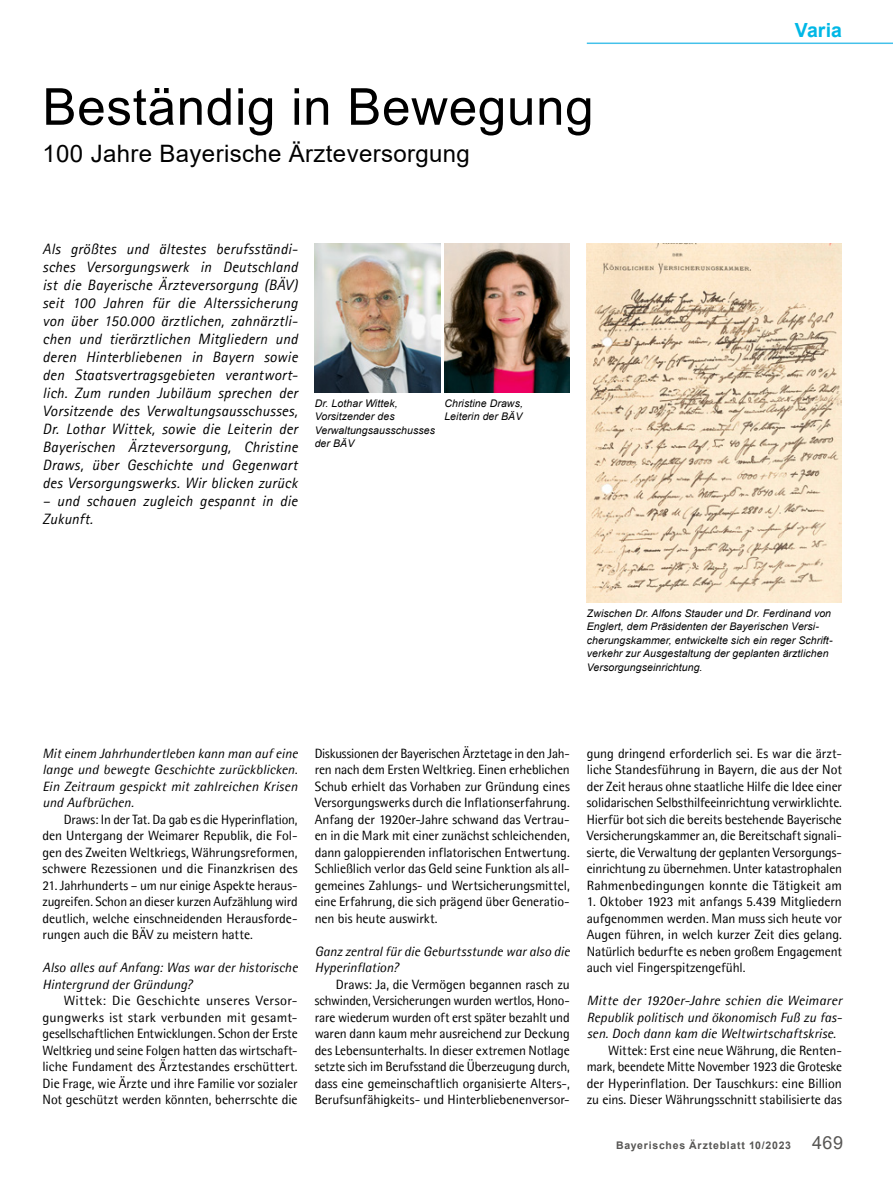
<style>
.page{position:relative;width:893px;height:1191px;background:#fff}
.page>*{position:absolute;margin:0;border:0;box-sizing:border-box;transform-origin:0 0}
.t1{font:51px "Arial";letter-spacing:.015em;color:#000}
.t2{font:24px "Arial";letter-spacing:.015em;color:#000}
.t3{font:700 19.5px "Arial";color:#00b8e6}
.t4{font:italic 15px/18px "Agfa Rotis Sans Serif";letter-spacing:.01em;color:#000;text-align:justify}
.t5{font:13.5px/16.5px "Agfa Rotis Semisans";letter-spacing:-.005em;color:#000;text-align:justify}
.t6{font:italic 13.5px/16.5px "Agfa Rotis Semisans";color:#000;text-align:justify}
.t7{font:italic 10.5px/13.5px "Arial";letter-spacing:.01em;color:#000}
.t8{font:700 10.5px "Arial";letter-spacing:.07em;color:#575654}
.s1{font-weight:400;font-size:18px}
</style>
<div class="page">
<hr style="left:587px;top:43px;width:306px;height:1px;background:#44c1ea">
<img style="left:587px;top:244px;width:255px;height:358px">
<img style="left:315px;top:244px;width:125px;height:149px">
<img style="left:444px;top:244px;width:126px;height:149px">
<h1 class="t1" style="left:43px;top:72px;width:553px">Beständig in Bewegung</h1>
<h2 class="t2" style="left:43px;top:137px;width:429px">100 Jahre Bayerische Ärzteversorgung</h2>
<p class="t4" style="left:43px;top:240px;width:257px">Als größtes und ältestes berufsständi&shy;sches Versorgungswerk in Deutschland ist die Bayerische Ärzteversorgung (BÄV) seit 100 Jahren für die Alterssicherung von über 150.000 ärztlichen, zahnärztli&shy;chen und tierärztlichen Mitgliedern und deren Hinterbliebenen in Bayern sowie den Staatsvertragsgebieten verantwort&shy;lich. Zum runden Jubiläum sprechen der Vorsitzende des Verwaltungsausschusses, Dr. Lothar Wittek, sowie die Leiterin der Bayerischen Ärzteversorgung, Christine Draws, über Geschichte und Gegenwart des Versorgungswerks. Wir blicken zurück</p>
<p class="t4" style="left:43px;top:492px;width:257px">– und schauen zugleich gespannt in die<br>Zukunft.</p>
<p class="t7" style="left:315px;top:396px;width:122px">Dr. Lothar Wittek,<br>Vorsitzender des<br>Verwaltungsausschusses der BÄV</p>
<p class="t7" style="left:444px;top:396px;width:80px">Christine Draws,<br>Leiterin der BÄV</p>
<h3 class="t3" style="left:795px;top:16px;width:49px">Varia</h3>
<p class="t7" style="left:587px;top:606px;width:247px">Zwischen Dr. Alfons Stauder und Dr. Ferdinand von Englert, dem Präsidenten der Bayerischen Versi&shy;cherungskammer, entwickelte sich ein reger Schrift&shy;verkehr zur Ausgestaltung der geplanten ärztlichen Versorgungseinrichtung.</p>
<p class="t6" style="left:43px;top:744px;width:257px">Mit einem Jahrhundertleben kann man auf eine lange und bewegte Geschichte zurückblicken.<br>Ein Zeitraum gespickt mit zahlreichen Krisen und Aufbrüchen.</p>
<p class="t5" style="left:43px;top:810px;width:257px;text-indent:21px">Draws: In der Tat. Da gab es die Hyperinflation, den Untergang der Weimarer Republik, die Fol&shy;gen des Zweiten Weltkriegs, Währungsreformen, schwere Rezessionen und die Finanzkrisen des</p>
<p class="t5" style="left:43px;top:876px;width:257px">21. Jahrhunderts – um nur einige Aspekte heraus&shy;zugreifen. Schon an dieser kurzen Aufzählung wird deutlich, welche einschneidenden Herausforde&shy;rungen auch die BÄV zu meistern hatte.</p>
<p class="t6" style="left:43px;top:959px;width:257px">Also alles auf Anfang: Was war der historische<br>Hintergrund der Gründung?</p>
<p class="t5" style="left:43px;top:992px;width:257px;text-indent:21px">Wittek: Die Geschichte unseres Versor&shy;gungwerks ist stark verbunden mit gesamt&shy;gesellschaftlichen Entwicklungen. Schon der Erste Weltkrieg und seine Folgen hatten das wirtschaft&shy;liche Fundament des Ärztestandes erschüttert.<br>Die Frage, wie Ärzte und ihre Familie vor sozialer Not geschützt werden könnten, beherrschte die</p>
<p class="t5" style="left:315px;top:744px;width:257px">Diskussionen der Bayerischen Ärztetage in den Jah&shy;ren nach dem Ersten Weltkrieg. Einen erheblichen Schub erhielt das Vorhaben zur Gründung eines Versorgungswerks durch die Inflationserfahrung.<br>Anfang der 1920er-Jahre schwand das Vertrau&shy;en in die Mark mit einer zunächst schleichenden, dann galoppierenden inflatorischen Entwertung.<br>Schließlich verlor das Geld seine Funktion als all&shy;gemeines Zahlungs- und Wertsicherungsmittel, eine Erfahrung, die sich prägend über Generatio&shy;nen bis heute auswirkt.</p>
<p class="t6" style="left:315px;top:942px;width:257px">Ganz zentral für die Geburtsstunde war also die<br>Hyperinflation?</p>
<p class="t5" style="left:315px;top:975px;width:257px;text-indent:21px">Draws: Ja, die Vermögen begannen rasch zu schwinden, Versicherungen wurden wertlos, Hono&shy;rare wiederum wurden oft erst später bezahlt und waren dann kaum mehr ausreichend zur Deckung des Lebensunterhalts. In dieser extremen Notlage setzte sich im Berufsstand die Überzeugung durch, dass eine gemeinschaftlich organisierte Alters-, Berufsunfähigkeits- und Hinterbliebenenversor-</p>
<p class="t5" style="left:587px;top:744px;width:257px">gung dringend erforderlich sei. Es war die ärzt&shy;liche Standesführung in Bayern, die aus der Not der Zeit heraus ohne staatliche Hilfe die Idee einer solidarischen Selbsthilfeeinrichtung verwirklichte.<br>Hierfür bot sich die bereits bestehende Bayerische Versicherungskammer an, die Bereitschaft signali&shy;sierte, die Verwaltung der geplanten Versorgungs&shy;einrichtung zu übernehmen. Unter katastrophalen Rahmenbedingungen konnte die Tätigkeit am</p>
<p class="t5" style="left:587px;top:893px;width:257px">1. Oktober 1923 mit anfangs 5.439 Mitgliedern aufgenommen werden. Man muss sich heute vor Augen führen, in welch kurzer Zeit dies gelang.<br>Natürlich bedurfte es neben großem Engagement auch viel Fingerspitzengefühl.</p>
<p class="t6" style="left:587px;top:992px;width:257px">Mitte der 1920er-Jahre schien die Weimarer Republik politisch und ökonomisch Fuß zu fas&shy;sen. Doch dann kam die Weltwirtschaftskrise.</p>
<p class="t5" style="left:587px;top:1041px;width:257px;text-indent:21px">Wittek: Erst eine neue Währung, die Renten&shy;mark, beendete Mitte November 1923 die Groteske der Hyperinflation. Der Tauschkurs: eine Billion zu eins. Dieser Währungsschnitt stabilisierte das</p>
<p class="t8" style="left:616px;top:1137px;width:228px">Bayerisches Ärzteblatt 10/2023 <span class="s1">469</span></p>
</div>
